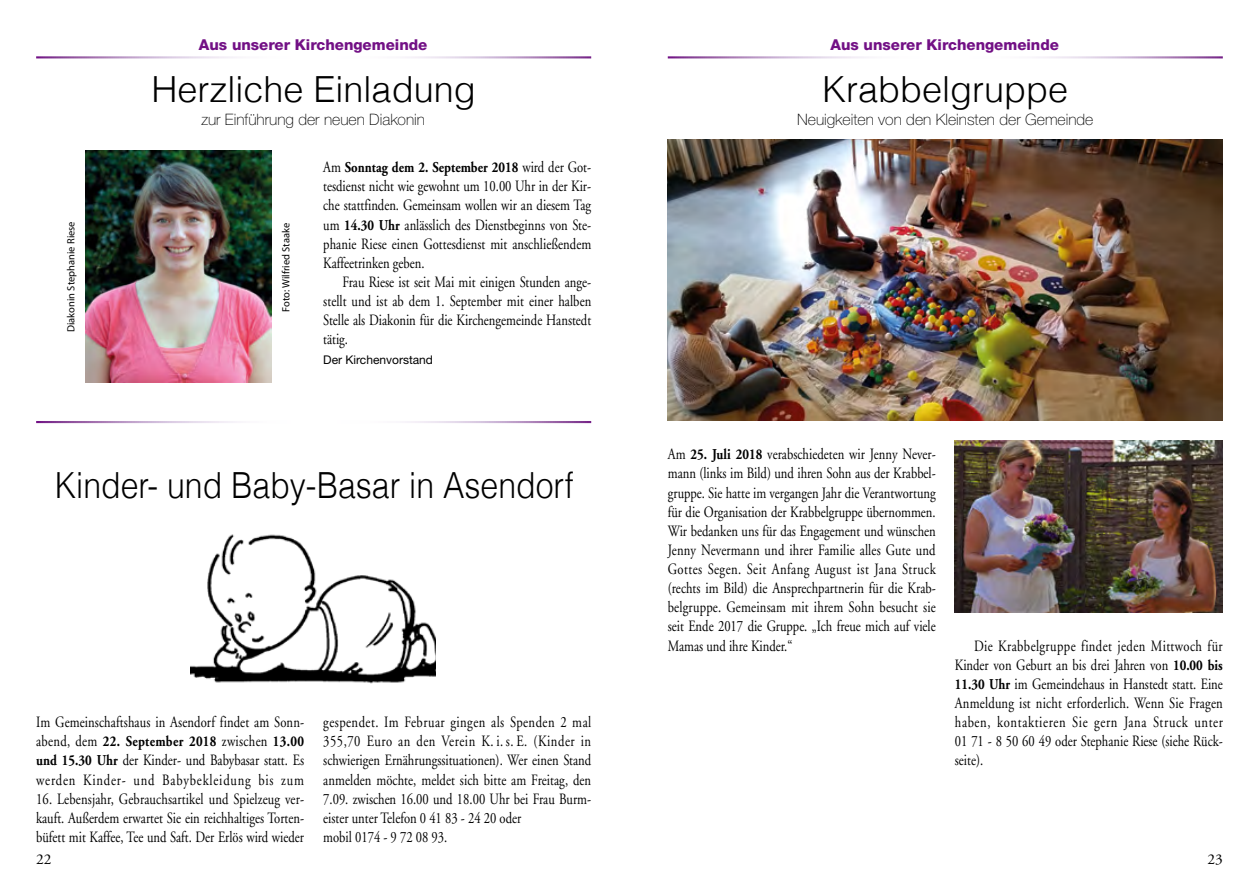
<style>
.page{position:relative;width:1259px;height:893px;background:#fff}
.page>*{position:absolute;margin:0;border:0;box-sizing:border-box;transform-origin:0 0}
.t1{font:300 36px "Helvetica";color:#000}
.t2{font:300 36px "Helvetica";color:#000;scale:.89 1}
.t3{font:15.75px/19.2px "Adobe Garamond LT";color:#000;text-align:justify;scale:.8 1}
.t4{font:15.75px/19.2px "Adobe Garamond LT";letter-spacing:.06em;color:#000;scale:.8 1}
.t5{font:100 15.75px "Helvetica Neue LT";color:#000}
.t6{font:700 15px "Adobe Garamond LT";letter-spacing:.01em;color:#000;scale:.85 1}
.t7{font:800 15px "Helvetica Neue LT";color:#721085}
.t8{font:15px "Adobe Garamond LT";color:#000}
.t9{font:12px "Helvetica Neue LT";color:#000}
.t10{font:10.5px "Myriad Pro";color:#000}
.s1{font-weight:400;font-size:15.75px}
.s2{font-weight:700;font-size:15px}
</style>
<div class="page">
<img style="left:86px;top:151px;width:185px;height:232px">
<img style="left:668px;top:139px;width:554px;height:282px">
<img style="left:191px;top:534px;width:245px;height:149px">
<img style="left:955px;top:440px;width:267px;height:172px">
<p class="t7" style="left:199px;top:35px;width:230px">Aus unserer Kirchengemeinde</p>
<p class="t7" style="left:830px;top:35px;width:230px">Aus unserer Kirchengemeinde</p>
<h1 class="t1" style="left:151px;top:67px;width:326px">Herzliche Einladung</h1>
<p class="t5" style="left:201px;top:110px;width:225px">zur Einführung der neuen Diakonin</p>
<p class="t10" style="left:64px;top:332px;width:112px;rotate:-90deg">Diakonin Stephanie Riese</p>
<p class="t10" style="left:279px;top:311px;width:90px;rotate:-90deg">Foto: Wilfried Staake</p>
<p class="t6" style="left:323px;top:159px;width:317px"><span class="s1">Am</span> Sonntag dem 2. September 2018 <span class="s1">wird der Got-</span></p>
<p class="t3" style="left:323px;top:177px;width:337px">tesdienst nicht wie gewohnt um 10.00 Uhr in der Kir&shy;che stattfinden. Gemeinsam wollen wir an diesem Tag um <span class="s2">14.30 Uhr</span> anlässlich des Dienstbeginns von Ste&shy;phanie Riese einen Gottesdienst mit anschließendem Kaffeetrinken geben.</p>
<p class="t3" style="left:323px;top:272px;width:337px;text-indent:19px">Frau Riese ist seit Mai mit einigen Stunden ange&shy;stellt und ist ab dem 1. September mit einer halben Stelle als Diakonin für die Kirchengemeinde Hanstedt tätig.</p>
<p class="t9" style="left:323px;top:352px;width:111px">Der Kirchenvorstand</p>
<h1 class="t2" style="left:55px;top:462px;width:584px">Kinder- und Baby-Basar in Asendorf</h1>
<p class="t3" style="left:36px;top:712px;width:336px">Im Gemeinschaftshaus in Asendorf findet am Sonn-</p>
<p class="t6" style="left:36px;top:733px;width:317px"><span class="s1">abend, dem</span> 22. September 2018 <span class="s1">zwischen</span> 13.00</p>
<p class="t4" style="left:36px;top:751px;width:336px"><span class="s2">und 15.30 Uhr</span> der Kinder- und Babybasar statt. Es werden Kinder- und Babybekleidung bis zum</p>
<p class="t3" style="left:36px;top:789px;width:336px">16. Lebensjahr, Gebrauchsartikel und Spielzeug ver&shy;kauft. Außerdem erwartet Sie ein reichhaltiges Torten&shy;büfett mit Kaffee, Tee und Saft. Der Erlös wird wieder</p>
<p class="t3" style="left:323px;top:712px;width:337px;text-align:left">gespendet. Im Februar gingen als Spenden 2 mal 355,70 Euro an den Verein K. i. s. E. (Kinder in schwierigen Ernährungssituationen). Wer einen Stand anmelden möchte, meldet sich bitte am Freitag, den 7.09. zwischen 16.00 und 18.00 Uhr bei Frau Burm&shy;eister unter Telefon 0 41 83 - 24 20 oder<br>mobil 0174 - 9 72 08 93.</p>
<h1 class="t1" style="left:822px;top:67px;width:248px">Krabbelgruppe</h1>
<p class="t5" style="left:797px;top:110px;width:298px">Neuigkeiten von den Kleinsten der Gemeinde</p>
<p class="t3" style="left:668px;top:445px;width:336px">Am <span class="s2">25. Juli 2018</span> verabschiedeten wir Jenny Never&shy;mann (links im Bild) und ihren Sohn aus der Krabbel&shy;gruppe. Sie hatte im vergangen Jahr die Verantwortung für die Organisation der Krabbelgruppe übernommen.<br>Wir bedanken uns für das Engagement und wünschen Jenny Nevermann und ihrer Familie alles Gute und Gottes Segen. Seit Anfang August ist Jana Struck (rechts im Bild) die Ansprechpartnerin für die Krab&shy;belgruppe. Gemeinsam mit ihrem Sohn besucht sie seit Ende 2017 die Gruppe. „Ich freue mich auf viele Mamas und ihre Kinder.“</p>
<p class="t3" style="left:955px;top:636px;width:337px;text-indent:19px">Die Krabbelgruppe findet jeden Mittwoch für Kinder von Geburt an bis drei Jahren von <span class="s2">10.00 bis 11.30 Uhr</span> im Gemeindehaus in Hanstedt statt. Eine Anmeldung ist nicht erforderlich. Wenn Sie Fragen haben, kontaktieren Sie gern Jana Struck unter 01 71 - 8 50 60 49 oder Stephanie Riese (siehe Rück&shy;seite).</p>
<p class="t8" style="left:36px;top:851px;width:17px">22</p>
<p class="t8" style="left:1207px;top:851px;width:17px">23</p>
</div>
